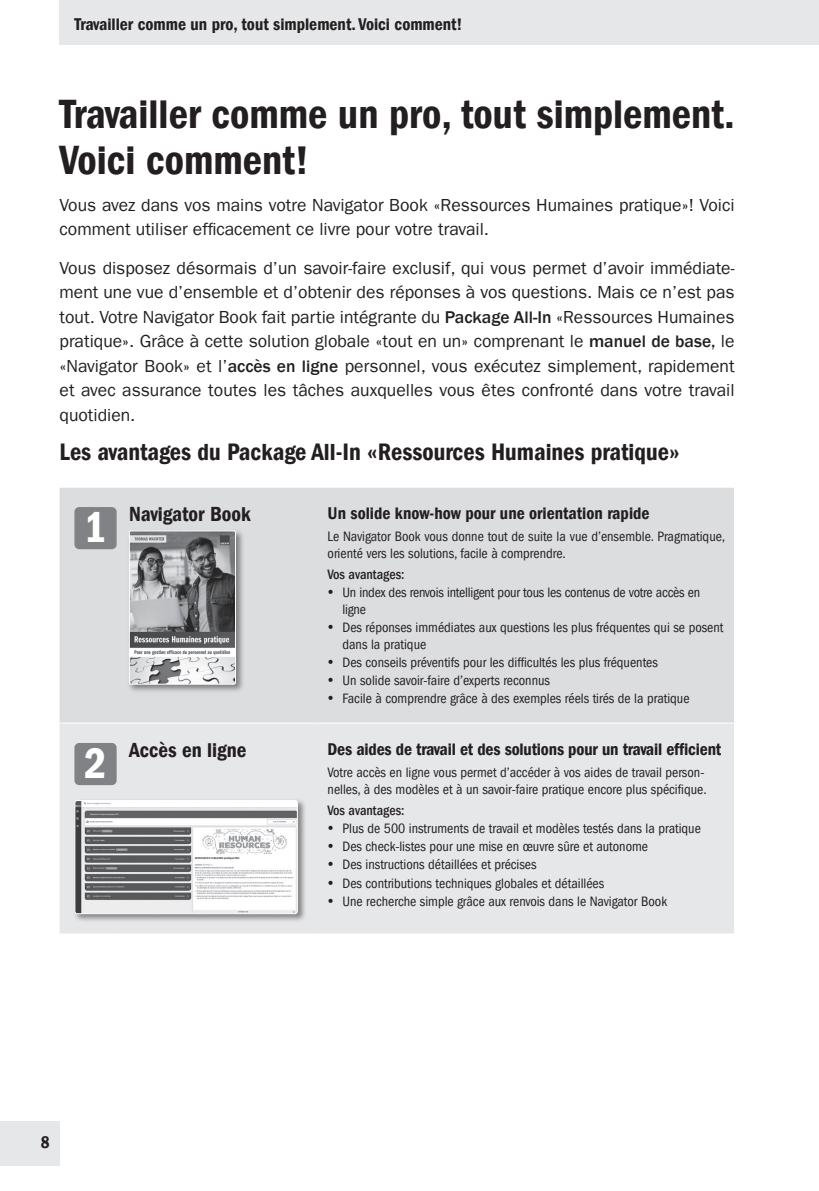
<style>
.page{position:relative;width:819px;height:1191px;background:#fff}
.page>*{position:absolute;margin:0;border:0;box-sizing:border-box;transform-origin:0 0}
.t1{font:43.75px "Franklin Gothic LT Pro Dm Cn";color:#fff}
.t2{font:42px/45.5px "Franklin Gothic LT Pro Dm Cn";color:#231f20}
.t3{font:24.5px "Franklin Gothic LT Pro Dm Cn";color:#231f20}
.t4{font:21px "Franklin Gothic LT Pro Dm Cn";color:#231f20}
.t5{font:17.5px/24.5px "Franklin Gothic LT Pro";color:#231f20}
.t6{font:17.5px "Franklin Gothic LT Pro Dm Cn";color:#231f20}
.t7{font:17.32px "Franklin Gothic LT Pro Dm Cn";color:#231f20}
.t8{font:condensed 14px/17.7px "Franklin Gothic LT Pro";color:#231f20}
.t9{font:500 condensed 14px "Franklin Gothic LT Pro";color:#231f20}
.s1{font-weight:500}
</style>
<div class="page">
<div style="left:60px;top:0;width:759px;height:45px;background:#e6e7e9"></div>
<div style="left:0;top:1121px;width:60px;height:45px;background:#e6e7e9"></div>
<div style="left:60px;top:488px;width:674px;height:234px;background:#dcdddf"></div>
<div style="left:60px;top:723px;width:674px;height:210px;background:#e6e7e9"></div>
<div style="left:74px;top:507px;width:43px;height:42px;background:#808285;border-radius:5px"></div>
<div style="left:127px;top:528px;width:117px;height:165px;background:#231f20;opacity:.5"></div>
<img style="left:131px;top:532px;width:103px;height:150px">
<div style="left:129px;top:530px;width:107px;height:154px;border:1px solid #fff;border-radius:2px"></div>
<div style="left:74px;top:743px;width:43px;height:42px;background:#808285;border-radius:5px"></div>
<div style="left:72px;top:798px;width:234px;height:124px;background:#231f20;opacity:.5"></div>
<img style="left:76px;top:802px;width:220px;height:110px">
<div style="left:74px;top:800px;width:224px;height:114px;border:1px solid #fff;border-radius:2px"></div>
<svg style="left:329px;top:590px;width:4px;height:4px"></svg>
<svg style="left:329px;top:625px;width:4px;height:4px"></svg>
<svg style="left:329px;top:660px;width:4px;height:4px"></svg>
<svg style="left:329px;top:678px;width:4px;height:4px"></svg>
<svg style="left:329px;top:696px;width:4px;height:4px"></svg>
<svg style="left:329px;top:826px;width:4px;height:4px"></svg>
<svg style="left:329px;top:844px;width:4px;height:4px"></svg>
<svg style="left:329px;top:862px;width:4px;height:4px"></svg>
<svg style="left:329px;top:880px;width:4px;height:4px"></svg>
<svg style="left:329px;top:898px;width:4px;height:4px"></svg>
<p class="t6" style="left:74px;top:14px;width:340px">Voici comment travailler avec votre Navigator Book</p>
<p class="t6" style="left:74px;top:14px;width:389px">Travailler comme un pro, tout simplement. Voici comment!</p>
<h2 class="t2" style="left:60px;top:92px;width:676px">Travailler comme un pro, tout simplement.<br>Voici comment!</h2>
<p class="t5" style="left:60px;top:192px;width:676px">Vous avez dans vos mains votre Navigator Book «Ressources Humaines pratique»! Voici comment utiliser efficacement ce livre pour votre travail.</p>
<p class="t5" style="left:60px;top:255px;width:676px;text-align:justify">Vous disposez désormais d’un savoir-faire exclusif, qui vous permet d’avoir immédiate&shy;ment une vue d’ensemble et d’obtenir des réponses à vos questions. Mais ce n’est pas tout. Votre Navigator Book fait partie intégrante du <span class="s1">Package All-In</span> «Ressources Humaines pratique». Grâce à cette solution globale «tout en un» comprenant le <span class="s1">manuel de base,</span> le «Navigator Book» et l’<span class="s1">accès en ligne</span> personnel, vous exécutez simplement, rapidement et avec assurance toutes les tâches auxquelles vous êtes confronté dans votre travail quotidien.</p>
<h3 class="t3" style="left:60px;top:438px;width:622px">Les avantages du Package All-In «Ressources Humaines pratique»</h3>
<h1 class="t1" style="left:84px;top:503px;width:24px">1</h1>
<h3 class="t4" style="left:129px;top:502px;width:123px">Navigator Book</h3>
<p class="t6" style="left:327px;top:503px;width:323px">Un solide know-how pour une orientation rapide</p>
<p class="t8" style="left:327px;top:528px;width:399px;line-height:16.8px">Le Navigator Book vous donne tout de suite la vue d’ensemble. Pragmatique, orienté vers les solutions, facile à comprendre.</p>
<p class="t9" style="left:327px;top:567px;width:78px">Vos avantages:</p>
<p class="t8" style="left:342px;top:584px;width:382px">Un index des renvois intelligent pour tous les contenus de votre accès en ligne<br>Des réponses immédiates aux questions les plus fréquentes qui se posent dans la pratique<br>Des conseils préventifs pour les difficultés les plus fréquentes<br>Un solide savoir-faire d’experts reconnus<br>Facile à comprendre grâce à des exemples réels tirés de la pratique</p>
<h1 class="t1" style="left:84px;top:738px;width:24px">2</h1>
<h3 class="t4" style="left:129px;top:738px;width:119px">Accès en ligne</h3>
<p class="t6" style="left:327px;top:739px;width:395px">Des aides de travail et des solutions pour un travail efficient</p>
<p class="t8" style="left:327px;top:764px;width:380px;line-height:16.8px">Votre accès en ligne vous permet d’accéder à vos aides de travail person&shy;nelles, à des modèles et à un savoir-faire pratique encore plus spécifique.</p>
<p class="t9" style="left:327px;top:802px;width:78px">Vos avantages:</p>
<p class="t8" style="left:342px;top:820px;width:360px">Plus de 500 instruments de travail et modèles testés dans la pratique Des check-listes pour une mise en œuvre sûre et autonome<br>Des instructions détaillées et précises<br>Des contributions techniques globales et détaillées<br>Une recherche simple grâce aux renvois dans le Navigator Book</p>
<p class="t7" style="left:41px;top:1132px;width:10px">8</p>
</div>
